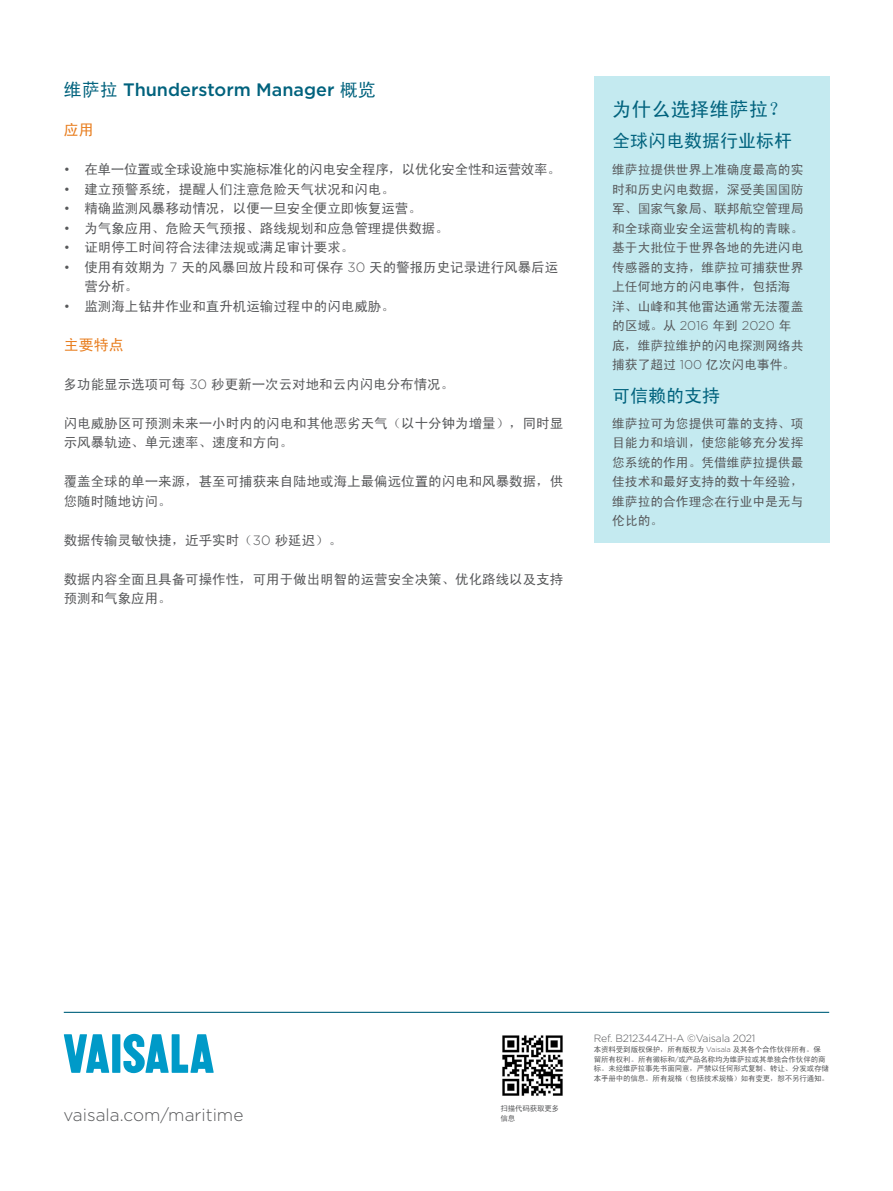
<style>
.page{position:relative;width:893px;height:1191px;background:#fff}
.page>*{position:absolute;margin:0;border:0;box-sizing:border-box;transform-origin:0 0}
.blue_box_title{font:19.5px "Sim Hei";color:#00627d}
.bodytext_headline_co{font:500 18px "Gotham";color:#00627d}
.blue_box_header{font:18px "Sim Hei";color:#00627d}
.t1{font:300 17.25px "Gotham";color:#57585a}
.benefits_subhead_ora{font:15px "Sim Hei";color:#e87d1e}
.bodytext_grey{font:13.5px/19.5px "Sim Hei";color:#57585a}
.bodytext_grey-2{font:13.5px "Sim Hei";letter-spacing:-.02em;color:#57585a}
.blue_box_copy{font:12.75px/19.5px "Sim Hei";color:#57585a}
.doccode_grey{font:300 10.5px "Gotham";letter-spacing:-.02em;color:#57585a}
.legalnotice_grey{font:7.5px/9.8px "Sim Hei";letter-spacing:-.02em;color:#57585a}
.s1{font-family:"Sim Hei";font-weight:400}
.s2{font-family:"Gotham";font-weight:300}
</style>
<div class="page">
<div style="left:594px;top:76px;width:236px;height:467px;background:#c4eaf0"></div>
<img style="left:502px;top:1035px;width:61px;height:61px">
<svg style="left:64px;top:1034px;width:45px;height:38px"></svg>
<div style="left:112px;top:1034px;width:8px;height:38px;background:#009ac8"></div>
<svg style="left:123px;top:1033px;width:91px;height:40px"></svg>
<hr style="left:64px;top:1011px;width:765px;height:2px;background:#00627d">
<p class="bodytext_headline_co" style="left:64px;top:78px;width:314px"><span class="s1">维萨拉</span> Thunderstorm Manager <span class="s1">概览</span></p>
<p class="benefits_subhead_ora" style="left:64px;top:122px;width:31px">应用</p>
<p class="bodytext_grey-2" style="left:64px;top:162px;width:499px"><span class="s2">•</span> 在单一位置或全球设施中实施标准化的闪电安全程序，以优化安全性和运营效率。</p>
<p class="bodytext_grey" style="left:64px;top:179px;width:333px"><span class="s2">•</span> 建立预警系统，提醒人们注意危险天气状况和闪电。</p>
<p class="bodytext_grey" style="left:64px;top:198px;width:360px"><span class="s2">•</span> 精确监测风暴移动情况，以便一旦安全便立即恢复运营。</p>
<p class="bodytext_grey" style="left:64px;top:218px;width:387px"><span class="s2">•</span> 为气象应用、危险天气预报、路线规划和应急管理提供数据。</p>
<p class="bodytext_grey" style="left:64px;top:237px;width:292px"><span class="s2">•</span> 证明停工时间符合法律法规或满足审计要求。</p>
<p class="bodytext_grey" style="left:84px;top:257px;width:475px;text-indent:-21px"><span class="s2">•</span> 使用有效期为 <span class="s2">7</span> 天的风暴回放片段和可保存 <span class="s2">30</span> 天的警报历史记录进行风暴后运营分析。</p>
<p class="bodytext_grey" style="left:64px;top:296px;width:333px"><span class="s2">•</span> 监测海上钻井作业和直升机运输过程中的闪电威胁。</p>
<p class="benefits_subhead_ora" style="left:64px;top:337px;width:61px">主要特点</p>
<p class="bodytext_grey" style="left:64px;top:374px;width:392px">多功能显示选项可每 <span class="s2">30</span> 秒更新一次云对地和云内闪电分布情况。</p>
<p class="bodytext_grey" style="left:64px;top:413px;width:501px">闪电威胁区可预测未来一小时内的闪电和其他恶劣天气（以十分钟为增量），同时显示风暴轨迹、单元速率、速度和方向。</p>
<p class="bodytext_grey" style="left:64px;top:471px;width:501px">覆盖全球的单一来源，甚至可捕获来自陆地或海上最偏远位置的闪电和风暴数据，供您随时随地访问。</p>
<p class="bodytext_grey" style="left:64px;top:530px;width:280px">数据传输灵敏快捷，近乎实时（<span class="s2">30</span> 秒延迟）。</p>
<p class="bodytext_grey" style="left:64px;top:569px;width:501px">数据内容全面且具备可操作性，可用于做出明智的运营安全决策、优化路线以及支持预测和气象应用。</p>
<p class="blue_box_title" style="left:612px;top:99px;width:177px">为什么选择维萨拉？</p>
<p class="blue_box_header" style="left:612px;top:132px;width:182px">全球闪电数据行业标杆</p>
<p class="blue_box_copy" style="left:612px;top:160px;width:193px">维萨拉提供世界上准确度最高的实时和历史闪电数据，深受美国国防军、国家气象局、联邦航空管理局和全球商业安全运营机构的青睐。基于大批位于世界各地的先进闪电传感器的支持，维萨拉可捕获世界上任何地方的闪电事件，包括海洋、山峰和其他雷达通常无法覆盖的区域。从 <span class="s2">2016</span> 年到 <span class="s2">2020</span> 年底，维萨拉维护的闪电探测网络共捕获了超过 <span class="s2">100</span> 亿次闪电事件。</p>
<p class="blue_box_header" style="left:612px;top:387px;width:109px">可信赖的支持</p>
<p class="blue_box_copy" style="left:612px;top:413px;width:193px;text-align:justify">维萨拉可为您提供可靠的支持、项目能力和培训，使您能够充分发挥您系统的作用。凭借维萨拉提供最佳技术和最好支持的数十年经验，维萨拉的合作理念在行业中是无与伦比的。</p>
<p class="t1" style="left:63px;top:1104px;width:182px">vaisala.com/maritime</p>
<p class="legalnotice_grey" style="left:500px;top:1103px;width:60px">扫描代码获取更多信息</p>
<p class="doccode_grey" style="left:594px;top:1031px;width:163px">Ref. B212344ZH-A ©Vaisala 2021</p>
<p class="legalnotice_grey" style="left:594px;top:1044px;width:237px">本资料受到版权保护，所有版权为 <span class="s2">Vaisala</span> 及其各个合作伙伴所有。保留所有权利。所有徽标和<span class="s2">/</span>或产品名称均为维萨拉或其单独合作伙伴的商标。未经维萨拉事先书面同意，严禁以任何形式复制、转让、分发或存储本手册中的信息。所有规格（包括技术规格）如有变更，恕不另行通知。</p>
</div>
